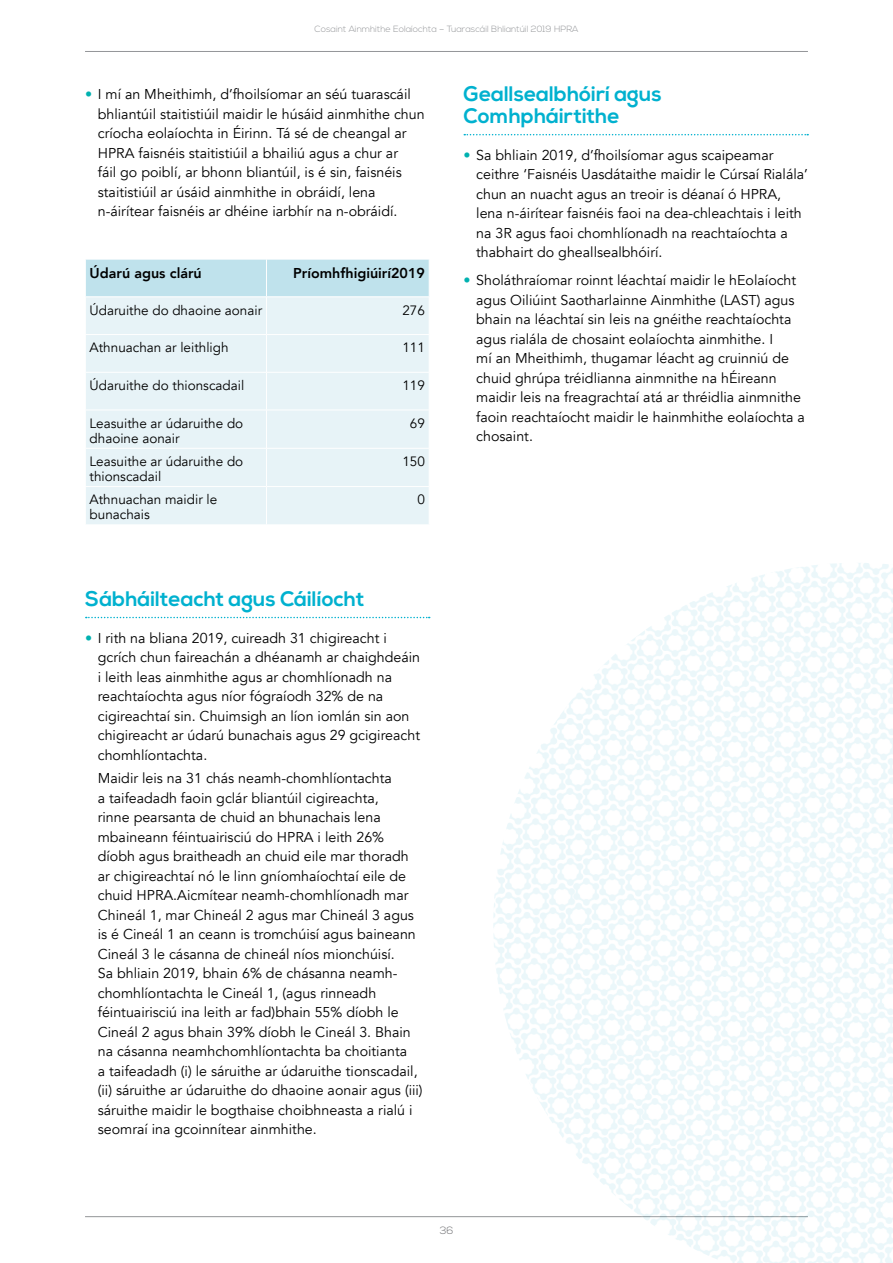
<style>
.page{position:relative;width:893px;height:1263px;background:#fff}
.page>*{position:absolute;margin:0;border:0;box-sizing:border-box;transform-origin:0 0}
.t1{font:700 21px/22.5px "Nexa";color:#00b1cf}
.t2{font:14.25px/19.5px "Avenir";color:#000}
.t3{font:800 14.25px "Avenir";color:#000}
.t4{font:13.5px/15px "Avenir";color:#000}
.t5{font:300 10.5px "Nexa";color:#6d6e71}
.t6{font:300 9px "Nexa";color:#939598}
.s1{color:#00b1b0}
</style>
<div class="page">
<svg style="left:86px;top:617px;width:344px;height:1px"></svg>
<div style="left:86px;top:260px;width:343px;height:37px;background:#bfe2ec"></div>
<div style="left:86px;top:298px;width:343px;height:226px;background:#e7f3f7"></div>
<hr style="left:266px;top:259px;width:1px;height:38px;background:#fff">
<hr style="left:266px;top:297px;width:1px;height:37px;background:#fff">
<hr style="left:85px;top:334px;width:181px;height:1px;background:#fff">
<hr style="left:266px;top:334px;width:163px;height:1px;background:#fff">
<hr style="left:266px;top:335px;width:1px;height:37px;background:#fff">
<hr style="left:85px;top:372px;width:181px;height:1px;background:#fff">
<hr style="left:266px;top:372px;width:163px;height:1px;background:#fff">
<hr style="left:266px;top:373px;width:1px;height:37px;background:#fff">
<hr style="left:85px;top:410px;width:181px;height:1px;background:#fff">
<hr style="left:266px;top:410px;width:163px;height:1px;background:#fff">
<hr style="left:266px;top:410px;width:1px;height:38px;background:#fff">
<hr style="left:85px;top:448px;width:181px;height:1px;background:#fff">
<hr style="left:266px;top:448px;width:163px;height:1px;background:#fff">
<hr style="left:266px;top:449px;width:1px;height:37px;background:#fff">
<hr style="left:85px;top:486px;width:181px;height:1px;background:#fff">
<hr style="left:266px;top:486px;width:163px;height:1px;background:#fff">
<hr style="left:266px;top:487px;width:1px;height:37px;background:#fff">
<svg style="left:464px;top:134px;width:344px;height:1px"></svg>
<hr style="left:85px;top:51px;width:723px;height:1px;background:#939598">
<hr style="left:85px;top:1216px;width:723px;height:1px;background:#939598">
<img style="left:493px;top:563px;width:400px;height:700px">
<p class="t6" style="left:314px;top:24px;width:265px">Cosaint Ainmhithe Eolaíochta – Tuarascáil Bhliantúil 2019 HPRA</p>
<p class="t2" style="left:98px;top:85px;width:328px;text-indent:-13px"><span class="s1">•</span> I mí an Mheithimh, d’fhoilsíomar an séú tuarascáil bhliantúil staitistiúil maidir le húsáid ainmhithe chun críocha eolaíochta in Éirinn. Tá sé de cheangal ar HPRA faisnéis staitistiúil a bhailiú agus a chur ar<br>fáil go poiblí, ar bhonn bliantúil, is é sin, faisnéis staitistiúil ar úsáid ainmhithe in obráidí, lena n-áirítear faisnéis ar dhéine iarbhír na n-obráidí.</p>
<p class="t3" style="left:90px;top:262px;width:114px">Údarú agus clárú</p>
<p class="t3" style="left:293px;top:262px;width:133px">Príomhfhigiúirí2019</p>
<p class="t4" style="left:90px;top:303px;width:174px">Údaruithe do dhaoine aonair</p>
<p class="t4" style="left:402px;top:303px;width:24px">276</p>
<p class="t4" style="left:90px;top:340px;width:140px">Athnuachan ar leithligh</p>
<p class="t4" style="left:402px;top:340px;width:24px">111</p>
<p class="t4" style="left:90px;top:378px;width:156px">Údaruithe do thionscadail</p>
<p class="t4" style="left:402px;top:378px;width:24px">119</p>
<p class="t4" style="left:90px;top:416px;width:155px">Leasuithe ar údaruithe do dhaoine aonair</p>
<p class="t4" style="left:410px;top:416px;width:17px">69</p>
<p class="t4" style="left:90px;top:454px;width:155px">Leasuithe ar údaruithe do thionscadail</p>
<p class="t4" style="left:402px;top:454px;width:24px">150</p>
<p class="t4" style="left:90px;top:492px;width:129px">Athnuachan maidir le bunachais</p>
<p class="t4" style="left:417px;top:492px;width:9px">0</p>
<h1 class="t1" style="left:85px;top:588px;width:281px">Sábháilteacht agus Cáilíocht</h1>
<p class="t2" style="left:98px;top:628px;width:324px;text-indent:-13px"><span class="s1">•</span> I rith na bliana 2019, cuireadh 31 chigireacht i gcrích chun faireachán a dhéanamh ar chaighdeáin i leith leas ainmhithe agus ar chomhlíonadh na reachtaíochta agus níor fógraíodh 32% de na cigireachtaí sin. Chuimsigh an líon iomlán sin aon chigireacht ar údarú bunachais agus 29 gcigireacht chomhlíontachta.</p>
<p class="t2" style="left:98px;top:769px;width:326px">Maidir leis na 31 chás neamh-chomhlíontachta<br>a taifeadadh faoin gclár bliantúil cigireachta,<br>rinne pearsanta de chuid an bhunachais lena mbaineann féintuairisciú do HPRA i leith 26% díobh agus braitheadh an chuid eile mar thoradh ar chigireachtaí nó le linn gníomhaíochtaí eile de chuid HPRA.Aicmítear neamh-chomhlíonadh mar Chineál 1, mar Chineál 2 agus mar Chineál 3 agus is é Cineál 1 an ceann is tromchúisí agus baineann Cineál 3 le cásanna de chineál níos mionchúisí.<br>Sa bhliain 2019, bhain 6% de chásanna neamh&shy;chomhlíontachta le Cineál 1, (agus rinneadh féintuairisciú ina leith ar fad)bhain 55% díobh le Cineál 2 agus bhain 39% díobh le Cineál 3. Bhain na cásanna neamhchomhlíontachta ba choitianta<br>a taifeadadh (i) le sáruithe ar údaruithe tionscadail, (ii) sáruithe ar údaruithe do dhaoine aonair agus (iii) sáruithe maidir le bogthaise choibhneasta a rialú i seomraí ina gcoinnítear ainmhithe.</p>
<h1 class="t1" style="left:463px;top:83px;width:200px">Geallsealbhóirí agus<br>Comhpháirtithe</h1>
<p class="t2" style="left:476px;top:145px;width:333px;text-indent:-13px"><span class="s1">•</span> Sa bhliain 2019, d’fhoilsíomar agus scaipeamar ceithre ‘Faisnéis Uasdátaithe maidir le Cúrsaí Rialála’ chun an nuacht agus an treoir is déanaí ó HPRA, lena n-áirítear faisnéis faoi na dea-chleachtais i leith na 3R agus faoi chomhlíonadh na reachtaíochta a thabhairt do gheallsealbhóirí.</p>
<p class="t2" style="left:476px;top:271px;width:330px;text-indent:-13px"><span class="s1">•</span> Sholáthraíomar roinnt léachtaí maidir le hEolaíocht agus Oiliúint Saotharlainne Ainmhithe (LAST) agus bhain na léachtaí sin leis na gnéithe reachtaíochta agus rialála de chosaint eolaíochta ainmhithe. I<br>mí an Mheithimh, thugamar léacht ag cruinniú de chuid ghrúpa tréidlianna ainmnithe na hÉireann maidir leis na freagrachtaí atá ar thréidlia ainmnithe faoin reachtaíocht maidir le hainmhithe eolaíochta a chosaint.</p>
<p class="t5" style="left:440px;top:1225px;width:15px">36</p>
</div>
